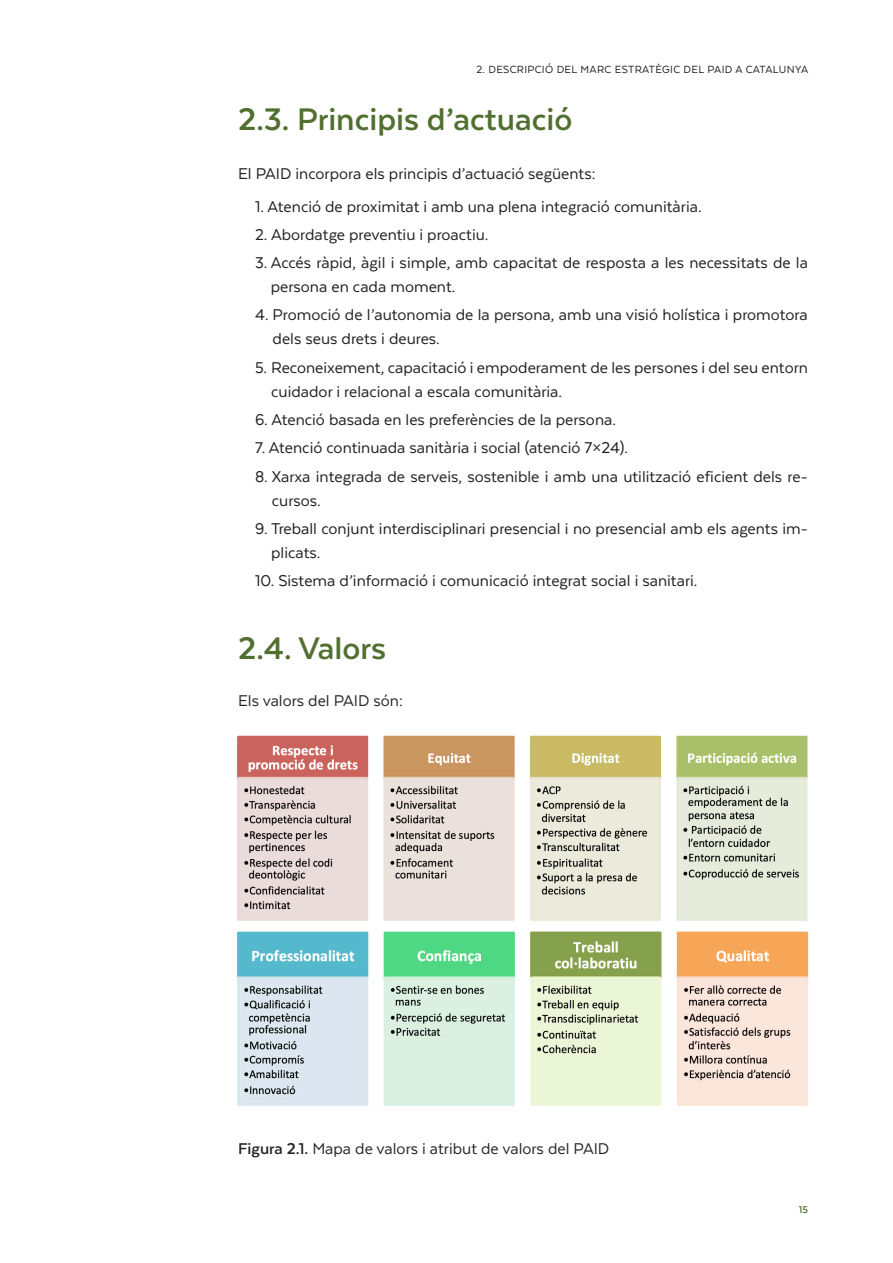
<style>
.page{position:relative;width:893px;height:1263px;background:#fff}
.page>*{position:absolute;margin:0;border:0;box-sizing:border-box;transform-origin:0 0}
.t1{font:700 36px "Texta";color:#517030}
.t2{font:18px/24px "Texta";color:#231f20}
.t3{font:18px "Texta";color:#262626}
.t4{font:12px "Texta";letter-spacing:.03em;color:#231f20}
.t5{font:700 11.25px "Texta";color:#517030}
.s1{font-weight:700}
</style>
<div class="page">
<img style="left:237px;top:735px;width:572px;height:371px">
<p class="t4" style="left:476px;top:63px;width:333px">2. DESCRIPCIÓ DEL MARC ESTRATÈGIC DEL PAID A CATALUNYA</p>
<h2 class="t1" style="left:238px;top:100px;width:336px">2.3. Principis d’actuació</h2>
<p class="t2" style="left:238px;top:162px;width:359px">El PAID incorpora els principis d’actuació següents:</p>
<p class="t2" style="left:255px;top:194px;width:448px">1. Atenció de proximitat i amb una plena integració comunitària.</p>
<p class="t2" style="left:255px;top:222px;width:235px">2. Abordatge preventiu i proactiu.</p>
<p class="t2" style="left:271px;top:251px;width:539px;text-indent:-16px">3. Accés ràpid, àgil i simple, amb capacitat de resposta a les necessitats de la persona en cada moment.</p>
<p class="t2" style="left:273px;top:303px;width:537px;text-indent:-18px">4. Promoció de l’autonomia de la persona, amb una visió holística i promotora dels seus drets i deures.</p>
<p class="t2" style="left:271px;top:355px;width:538px;text-indent:-16px">5. Reconeixement, capacitació i empoderament de les persones i del seu entorn cuidador i relacional a escala comunitària.</p>
<p class="t2" style="left:255px;top:407px;width:362px">6. Atenció basada en les preferències de la persona.</p>
<p class="t2" style="left:255px;top:436px;width:374px">7. Atenció continuada sanitària i social (atenció 7×24).</p>
<p class="t2" style="left:272px;top:464px;width:538px;text-indent:-17px">8. Xarxa integrada de serveis, sostenible i amb una utilització eficient dels re&shy;cursos.</p>
<p class="t2" style="left:271px;top:516px;width:538px;text-indent:-16px">9. Treball conjunt interdisciplinari presencial i no presencial amb els agents im&shy;plicats.</p>
<p class="t2" style="left:255px;top:568px;width:444px">10. Sistema d’informació i comunicació integrat social i sanitari.</p>
<h2 class="t1" style="left:238px;top:629px;width:150px">2.4. Valors</h2>
<p class="t3" style="left:238px;top:691px;width:166px">Els valors del PAID són:</p>
<p class="t3" style="left:238px;top:1140px;width:373px"><span class="s1">Figura 2.1.</span> Mapa de valors i atribut de valors del PAID</p>
<p class="t5" style="left:799px;top:1203px;width:11px">15</p>
</div>
